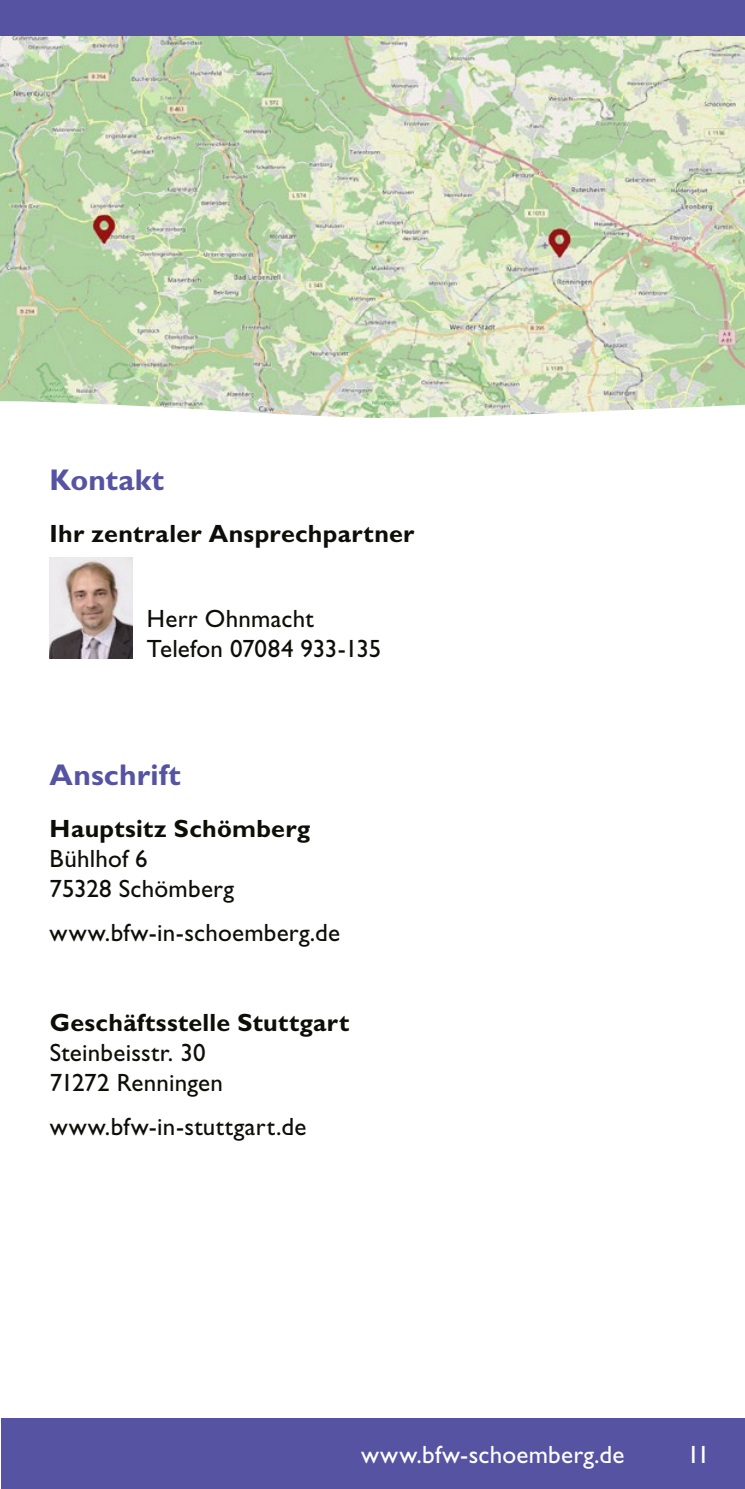
<style>
.page{position:relative;width:745px;height:1489px;background:#fff}
.page>*{position:absolute;margin:0;border:0;box-sizing:border-box;transform-origin:0 0}
.t1{font:700 30px "Gill Sans";letter-spacing:.005em;color:#5653a3}
.t2{font:25px/30px "Gill Sans";letter-spacing:.01em;color:#0e0e09}
.t3{font:700 25px "Gill Sans";letter-spacing:.015em;color:#0e0e09}
.t4{font:25px "Gill Sans";letter-spacing:.01em;color:#fff}
</style>
<div class="page">
<svg style="left:0;top:36px;width:744px;height:382px;background:#c7d8b5"></svg>
<img style="left:50px;top:557px;width:83px;height:101px">
<div style="left:0;top:0;width:744px;height:36px;background:#5653a3"></div>
<div style="left:1px;top:1417px;width:743px;height:71px;background:#5653a3"></div>
<p class="t1" style="left:50px;top:462px;width:116px">Kontakt</p>
<p class="t3" style="left:50px;top:518px;width:366px">Ihr zentraler Ansprechpartner</p>
<p class="t2" style="left:147px;top:604px;width:236px">Herr Ohnmacht<br>Telefon 07084 933-135</p>
<p class="t1" style="left:50px;top:757px;width:132px">Anschrift</p>
<p class="t3" style="left:50px;top:813px;width:262px">Hauptsitz Schömberg</p>
<p class="t2" style="left:50px;top:843px;width:186px">Bühlhof 6<br>75328 Schömberg</p>
<p class="t2" style="left:50px;top:917px;width:292px">www.bfw-in-schoemberg.de</p>
<p class="t3" style="left:50px;top:1007px;width:301px">Geschäftsstelle Stuttgart</p>
<p class="t2" style="left:50px;top:1037px;width:175px">Steinbeisstr. 30<br>71272 Renningen</p>
<p class="t2" style="left:50px;top:1111px;width:258px">www.bfw-in-stuttgart.de</p>
<p class="t4" style="left:361px;top:1439px;width:264px">www.bfw-schoemberg.de</p>
<p class="t4" style="left:686px;top:1439px;width:24px">11</p>
</div>
